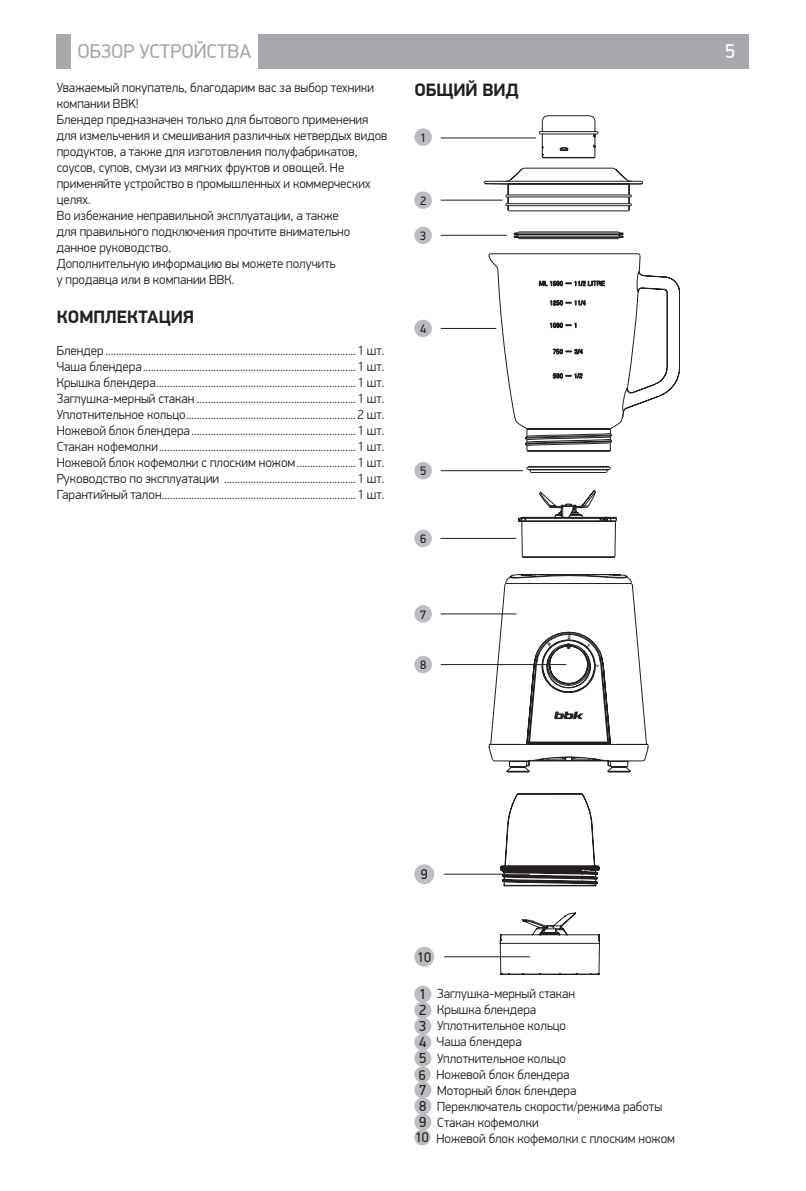
<style>
.page{position:relative;width:806px;height:1191px;background:#fff}
.page>*{position:absolute;margin:0;border:0;box-sizing:border-box;transform-origin:0 0}
.t1{font:20px "PF Din Display Pro";color:#a8a9ad}
.t2{font:20px "PF Din Display Pro";color:#fff}
.head_1{font:700 18px "PF Din Display Pro";color:#231f20}
.t3{font:14px "PF Din Display Pro";color:#231f20}
.Paragraph_Style_1{font:300 13.2px/16px "PF Din Display Pro";color:#231f20}
.text{font:300 13.2px "PF Din Display Pro";color:#231f20}
.t4{font:12.4px "PF Din Display Pro";color:#231f20}
.s1{font-weight:400;font-size:14.6px}
.s2{font-weight:400;font-size:14px}
</style>
<div class="page">
<div style="left:57px;top:34px;width:14px;height:34px;background:#a8a9ad"></div>
<div style="left:258px;top:34px;width:490px;height:34px;background:#a8a9ad"></div>
<div style="left:414px;top:128px;width:17px;height:18px;background:#bcbdc0;border-radius:50%"></div>
<div style="left:414px;top:191px;width:17px;height:18px;background:#bcbdc0;border-radius:50%"></div>
<div style="left:414px;top:226px;width:17px;height:18px;background:#bcbdc0;border-radius:50%"></div>
<div style="left:414px;top:320px;width:17px;height:17px;background:#bcbdc0;border-radius:50%"></div>
<div style="left:414px;top:462px;width:17px;height:17px;background:#bcbdc0;border-radius:50%"></div>
<div style="left:414px;top:530px;width:17px;height:17px;background:#bcbdc0;border-radius:50%"></div>
<div style="left:414px;top:605px;width:17px;height:17px;background:#bcbdc0;border-radius:50%"></div>
<div style="left:414px;top:656px;width:17px;height:17px;background:#bcbdc0;border-radius:50%"></div>
<svg style="left:440px;top:138px;width:54px;height:477px"></svg>
<svg style="left:484px;top:116px;width:195px;height:356px"></svg>
<svg style="left:484px;top:134px;width:30px;height:259px"></svg>
<svg style="left:514px;top:121px;width:129px;height:371px"></svg>
<svg style="left:494px;top:492px;width:123px;height:66px"></svg>
<div style="left:414px;top:864px;width:20px;height:20px;background:#bcbdc0;border-radius:50%"></div>
<div style="left:414px;top:946px;width:20px;height:20px;background:#bcbdc0;border-radius:50%"></div>
<hr style="left:444px;top:873px;width:85px;height:1px;background:#231f20">
<hr style="left:444px;top:956px;width:85px;height:1px;background:#231f20">
<svg style="left:499px;top:793px;width:100px;height:181px"></svg>
<div style="left:414px;top:985px;width:17px;height:17px;background:#bcbdc0;border-radius:50%"></div>
<div style="left:414px;top:1001px;width:17px;height:17px;background:#bcbdc0;border-radius:50%"></div>
<div style="left:414px;top:1017px;width:17px;height:17px;background:#bcbdc0;border-radius:50%"></div>
<div style="left:414px;top:1033px;width:17px;height:17px;background:#bcbdc0;border-radius:50%"></div>
<div style="left:414px;top:1049px;width:17px;height:17px;background:#bcbdc0;border-radius:50%"></div>
<div style="left:414px;top:1066px;width:16px;height:16px;background:#bcbdc0;border-radius:50%"></div>
<div style="left:414px;top:1081px;width:17px;height:17px;background:#bcbdc0;border-radius:50%"></div>
<div style="left:414px;top:1097px;width:17px;height:17px;background:#bcbdc0;border-radius:50%"></div>
<div style="left:414px;top:1113px;width:17px;height:17px;background:#bcbdc0;border-radius:50%"></div>
<div style="left:414px;top:1129px;width:16px;height:16px;background:#bcbdc0;border-radius:50%"></div>
<svg style="left:488px;top:574px;width:160px;height:198px"></svg>
<h1 class="t1" style="left:77px;top:39px;width:175px">ОБЗОР УСТРОЙСТВА</h1>
<h1 class="t2" style="left:724px;top:39px;width:11px">5</h1>
<p class="Paragraph_Style_1" style="left:57px;top:80px;width:318px">Уважаемый покупатель, благодарим вас за выбор техники компании BBK!</p>
<p class="Paragraph_Style_1" style="left:57px;top:112px;width:332px">Блендер предназначен только для бытового применения для измельчения и смешивания различных нетвердых видов продуктов, а также для изготовления полуфабрикатов, соусов, супов, смузи из мягких фруктов и овощей. Не применяйте устройство в промышленных и коммерческих целях.</p>
<p class="Paragraph_Style_1" style="left:57px;top:208px;width:283px">Во избежание неправильной эксплуатации, а также</p>
<p class="Paragraph_Style_1" style="left:57px;top:224px;width:295px">для правильного подключения прочтите внимательно данное руководство.</p>
<p class="Paragraph_Style_1" style="left:57px;top:256px;width:280px">Дополнительную информацию вы можете получить</p>
<p class="Paragraph_Style_1" style="left:57px;top:272px;width:179px">у продавца или в компании ВВК.</p>
<p class="head_1" style="left:57px;top:305px;width:139px">КОМПЛЕКТАЦИЯ</p>
<p class="Paragraph_Style_1" style="left:57px;top:342px;width:329px">Блендер .............................................................................................1 шт.</p>
<p class="Paragraph_Style_1" style="left:57px;top:358px;width:329px">Чаша блендера...............................................................................1 шт.</p>
<p class="Paragraph_Style_1" style="left:57px;top:374px;width:329px">Крышка блендера..........................................................................1 шт.</p>
<p class="Paragraph_Style_1" style="left:57px;top:390px;width:329px">Заглушка-мерный стакан ...........................................................1 шт.</p>
<p class="Paragraph_Style_1" style="left:57px;top:406px;width:329px">Уплотнительное кольцо...............................................................2 шт.</p>
<p class="Paragraph_Style_1" style="left:57px;top:422px;width:329px">Ножевой блок блендера .............................................................1 шт.</p>
<p class="Paragraph_Style_1" style="left:57px;top:438px;width:329px">Стакан кофемолки.........................................................................1 шт.</p>
<p class="Paragraph_Style_1" style="left:57px;top:454px;width:329px">Ножевой блок кофемолки с плоским ножом......................1 шт.</p>
<p class="Paragraph_Style_1" style="left:57px;top:470px;width:329px">Руководство по эксплуатации .................................................1 шт.</p>
<p class="Paragraph_Style_1" style="left:57px;top:486px;width:329px">Гарантийный талон........................................................................1 шт.</p>
<p class="head_1" style="left:414px;top:79px;width:106px">ОБЩИЙ ВИД</p>
<p class="t4" style="left:420px;top:130px;width:8px">1</p>
<p class="t4" style="left:420px;top:193px;width:8px">2</p>
<p class="t4" style="left:420px;top:228px;width:8px">3</p>
<p class="t4" style="left:420px;top:321px;width:8px">4</p>
<p class="t4" style="left:420px;top:464px;width:8px">5</p>
<p class="t4" style="left:420px;top:531px;width:8px">6</p>
<p class="t4" style="left:420px;top:607px;width:8px">7</p>
<p class="t4" style="left:420px;top:657px;width:8px">8</p>
<p class="t3" style="left:420px;top:866px;width:8px">9</p>
<p class="t3" style="left:417px;top:949px;width:15px">10</p>
<p class="text" style="left:419px;top:986px;width:157px"><span class="s1">1</span> Заглушка-мерный стакан</p>
<p class="text" style="left:419px;top:1002px;width:118px"><span class="s1">2</span> Крышка блендера</p>
<p class="text" style="left:419px;top:1018px;width:148px"><span class="s1">3</span> Уплотнительное кольцо</p>
<p class="text" style="left:419px;top:1034px;width:104px"><span class="s1">4</span> Чаша блендера</p>
<p class="text" style="left:419px;top:1050px;width:148px"><span class="s1">5</span> Уплотнительное кольцо</p>
<p class="text" style="left:418px;top:1066px;width:152px"><span class="s2">6</span> Ножевой блок блендера</p>
<p class="text" style="left:419px;top:1082px;width:159px"><span class="s1">7</span> Моторный блок блендера</p>
<p class="text" style="left:419px;top:1098px;width:244px"><span class="s1">8</span> Переключатель скорости/режима работы</p>
<p class="text" style="left:419px;top:1114px;width:121px"><span class="s1">9</span> Стакан кофемолки</p>
<p class="text" style="left:415px;top:1130px;width:261px"><span class="s2">10</span> Ножевой блок кофемолки с плоским ножом</p>
</div>
